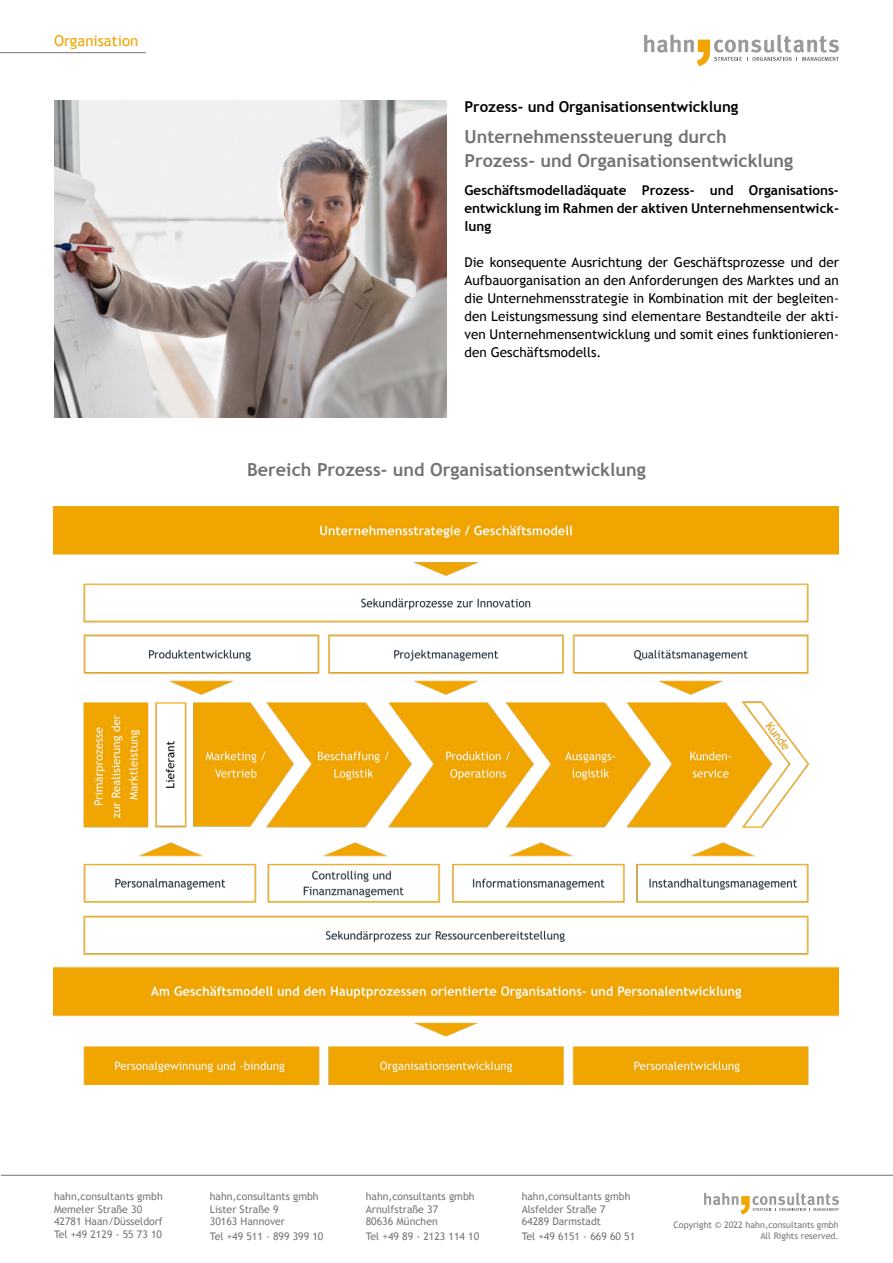
<style>
.page{position:relative;width:893px;height:1263px;background:#fff}
.page>*{position:absolute;margin:0;border:0;box-sizing:border-box;transform-origin:0 0}
.Überschrift_HL2{font:700 18px/24px "Trebuchet MS";color:#6f7372}
.Überschrift_mittig{font:700 18px "Trebuchet MS";color:#6f7372}
.Unterbereich_HL1{font:700 15px "Trebuchet MS";color:#000}
.Thema{font:15px "Trebuchet MS";color:#f0a500}
.Fließtext{font:13.5px/18px "Trebuchet MS";color:#000;text-align:justify}
.Fließtext-2{font:700 13.5px/18px "Trebuchet MS";color:#000;text-align:justify}
.t1{font:10.5px/12.6px "Trebuchet MS";color:#777}
.t2{font:9px/10.8px "Trebuchet MS";color:#777;text-align:right}
</style>
<div class="page">
<img style="left:54px;top:506px;width:784px;height:578px">
<img style="left:54px;top:101px;width:392px;height:317px">
<hr style="left:0;top:52px;width:146px;height:1px;background:#777">
<svg style="left:644px;top:34px;width:194px;height:32px"></svg>
<hr style="left:1px;top:1175px;width:891px;height:1px;background:#6f7372">
<svg style="left:704px;top:1193px;width:134px;height:22px"></svg>
<p class="Thema" style="left:54px;top:31px;width:86px">Organisation</p>
<p class="Unterbereich_HL1" style="left:464px;top:97px;width:275px">Prozess- und Organisationsentwicklung</p>
<p class="Überschrift_HL2" style="left:464px;top:125px;width:330px">Unternehmenssteuerung durch<br>Prozess- und Organisationsentwicklung</p>
<p class="Fließtext-2" style="left:464px;top:181px;width:374px">Geschäftsmodelladäquate Prozess- und Organisations&shy;entwicklung im Rahmen der aktiven Unternehmensentwick&shy;lung</p>
<p class="Fließtext" style="left:464px;top:253px;width:376px">Die konsequente Ausrichtung der Geschäftsprozesse und der Aufbauorganisation an den Anforderungen des Marktes und an die Unternehmensstrategie in Kombination mit der begleiten&shy;den Leistungsmessung sind elementare Bestandteile der akti&shy;ven Unternehmensentwicklung und somit eines funktionieren&shy;den Geschäftsmodells.</p>
<p class="Überschrift_mittig" style="left:247px;top:459px;width:400px">Bereich Prozess- und Organisationsentwicklung</p>
<p class="t1" style="left:54px;top:1190px;width:110px">hahn,consultants gmbh<br>Memeler Straße 30<br>42781 Haan/Düsseldorf<br>Tel +49 2129 - 55 73 10</p>
<p class="t1" style="left:210px;top:1190px;width:110px">hahn,consultants gmbh<br>Lister Straße 9<br>30163 Hannover</p>
<p class="t1" style="left:210px;top:1230px;width:115px">Tel +49 511 - 899 399 10</p>
<p class="t1" style="left:366px;top:1190px;width:110px">hahn,consultants gmbh<br>Arnulfstraße 37<br>80636 München</p>
<p class="t1" style="left:366px;top:1230px;width:115px">Tel +49 89 - 2123 114 10</p>
<p class="t1" style="left:521px;top:1190px;width:110px">hahn,consultants gmbh<br>Alsfelder Straße 7<br>64289 Darmstadt</p>
<p class="t1" style="left:521px;top:1230px;width:115px">Tel +49 6151 - 669 60 51</p>
<p class="t2" style="left:673px;top:1220px;width:167px">Copyright © 2022 hahn,consultants gmbh<br>All Rights reserved.</p>
</div>
